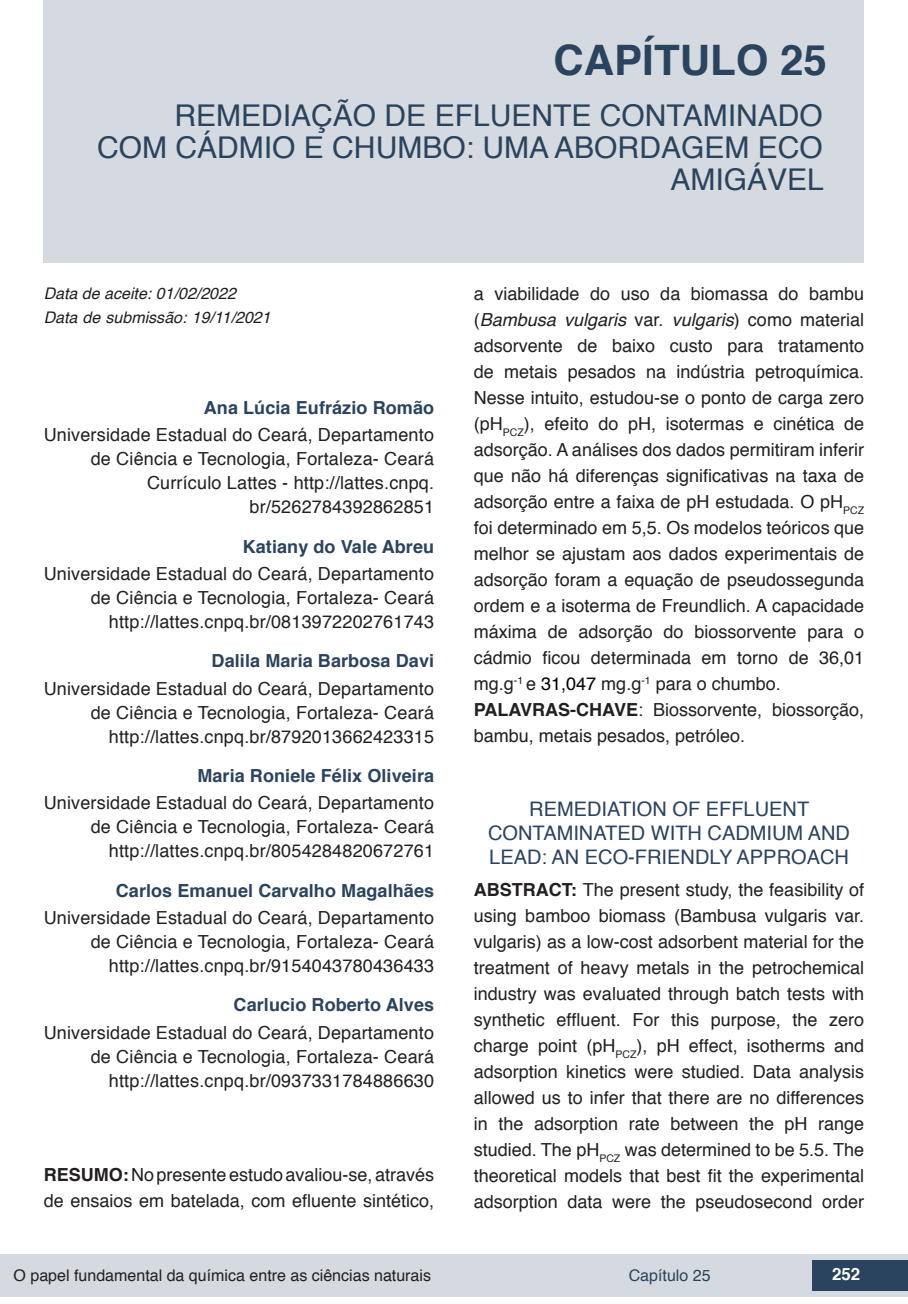
<style>
.page{position:relative;width:908px;height:1304px;background:#fff}
.page>*{position:absolute;margin:0;border:0;box-sizing:border-box;transform-origin:0 0}
.t1{font:700 42px "Helvetica";color:#2a435e}
.t2{font:30px/32px "Helvetica";color:#2a435e;text-align:right}
.t3{font:20px/24px "Helvetica";color:#2a435e;text-align:center}
.t4{font:18px/26px "Helvetica";color:#231f20;text-align:right}
.t5{font:700 18px "Helvetica";letter-spacing:.005em;color:#2a435e}
.t6{font:700 16.8px "Helvetica";color:#fff}
.t7{font:16px "Helvetica";color:#231f20}
.t8{font:italic 16px "Helvetica";color:#231f20}
.t9{font:16px "Helvetica";color:#2a435e}
.s1{font-weight:700}
.s2{font-style:italic}
.s3{color:#000}
</style>
<div class="page">
<div style="left:0;top:1254px;width:906px;height:43px;background:#d4dadf"></div>
<div style="left:812px;top:1261px;width:95px;height:30px;background:#2a435e"></div>
<div style="left:44px;top:0;width:819px;height:263px;background:#d4dadf"></div>
<h1 class="t1" style="left:553px;top:26px;width:275px">CAPÍTULO 25</h1>
<h2 class="t2" style="left:97px;top:101px;width:728px">REMEDIAÇÃO DE EFLUENTE CONTAMINADO<br>COM CÁDMIO E CHUMBO: UMA ABORDAGEM ECO<br>AMIGÁVEL</h2>
<p class="t8" style="left:44px;top:280px;width:194px">Data de aceite: 01/02/2022</p>
<p class="t8" style="left:44px;top:304px;width:228px">Data de submissão: 19/11/2021</p>
<p class="t5" style="left:204px;top:393px;width:232px">Ana Lúcia Eufrázio Romão</p>
<p class="t4" style="left:44px;top:423px;width:392px;line-height:24px">Universidade Estadual do Ceará, Departamento de Ciência e Tecnologia, Fortaleza- Ceará Currículo Lattes - http://lattes.cnpq. br/5262784392862851</p>
<p class="t5" style="left:242px;top:532px;width:193px">Katiany do Vale Abreu</p>
<p class="t4" style="left:44px;top:562px;width:392px;line-height:24px">Universidade Estadual do Ceará, Departamento de Ciência e Tecnologia, Fortaleza- Ceará http://lattes.cnpq.br/0813972202761743</p>
<p class="t5" style="left:211px;top:646px;width:224px">Dalila Maria Barbosa Davi</p>
<p class="t4" style="left:44px;top:677px;width:392px;line-height:24px">Universidade Estadual do Ceará, Departamento de Ciência e Tecnologia, Fortaleza- Ceará http://lattes.cnpq.br/8792013662423315</p>
<p class="t5" style="left:197px;top:761px;width:238px">Maria Roniele Félix Oliveira</p>
<p class="t4" style="left:44px;top:792px;width:392px;line-height:24px">Universidade Estadual do Ceará, Departamento de Ciência e Tecnologia, Fortaleza- Ceará http://lattes.cnpq.br/8054284820672761</p>
<p class="t5" style="left:116px;top:876px;width:319px">Carlos Emanuel Carvalho Magalhães</p>
<p class="t4" style="left:44px;top:906px;width:392px;line-height:24px">Universidade Estadual do Ceará, Departamento de Ciência e Tecnologia, Fortaleza- Ceará http://lattes.cnpq.br/9154043780436433</p>
<p class="t5" style="left:233px;top:990px;width:202px">Carlucio Roberto Alves</p>
<p class="t4" style="left:44px;top:1021px;width:392px;line-height:24px">Universidade Estadual do Ceará, Departamento de Ciência e Tecnologia, Fortaleza- Ceará http://lattes.cnpq.br/0937331784886630</p>
<p class="t4" style="left:44px;top:1162px;width:392px;text-align:left"><span class="s1">RESUMO:</span> No presente estudo avaliou-se, através de ensaios em batelada, com efluente sintético,</p>
<p class="t4" style="left:473px;top:281px;width:392px;text-align:left">a viabilidade do uso da biomassa do bambu (<span class="s2">Bambusa vulgaris</span> var. <span class="s2">vulgaris</span>) como material adsorvente de baixo custo para tratamento de metais pesados na indústria petroquímica.<br>Nesse intuito, estudou-se o ponto de carga zero (pH<sub>PCZ</sub>), efeito do pH, isotermas e cinética de adsorção. A análises dos dados permitiram inferir que não há diferenças significativas na taxa de adsorção entre a faixa de pH estudada. O pH<sub>PCZ </sub>foi determinado em 5,5. Os modelos teóricos que melhor se ajustam aos dados experimentais de adsorção foram a equação de pseudossegunda ordem e a isoterma de Freundlich. A capacidade máxima de adsorção do biossorvente para o cádmio ficou determinada em torno de 36,01 mg.g<sup>-1</sup> e <span class="s3">31,047</span> mg.g<sup>-1</sup> para o chumbo.<br><span class="s1">PALAVRAS-CHAVE</span>: Biossorvente, biossorção, bambu, metais pesados, petróleo.</p>
<p class="t3" style="left:488px;top:798px;width:363px">REMEDIATION OF EFFLUENT<br>CONTAMINATED WITH CADMIUM AND<br>LEAD: AN ECO-FRIENDLY APPROACH</p>
<p class="t4" style="left:473px;top:877px;width:392px;text-align:justify"><span class="s1">ABSTRACT:</span> The present study, the feasibility of using bamboo biomass (Bambusa vulgaris var. vulgaris) as a low-cost adsorbent material for the treatment of heavy metals in the petrochemical industry was evaluated through batch tests with synthetic effluent. For this purpose, the zero charge point (pH<sub>PCZ</sub>), pH effect, isotherms and adsorption kinetics were studied. Data analysis allowed us to infer that there are no differences in the adsorption rate between the pH range studied. The pH<sub>PCZ</sub> was determined to be 5.5. The theoretical models that best fit the experimental adsorption data were the pseudosecond order</p>
<p class="t7" style="left:14px;top:1263px;width:419px">O papel fundamental da química entre as ciências naturais</p>
<p class="t9" style="left:628px;top:1263px;width:83px">Capítulo 25</p>
<p class="t6" style="left:831px;top:1261px;width:30px">252</p>
</div>
